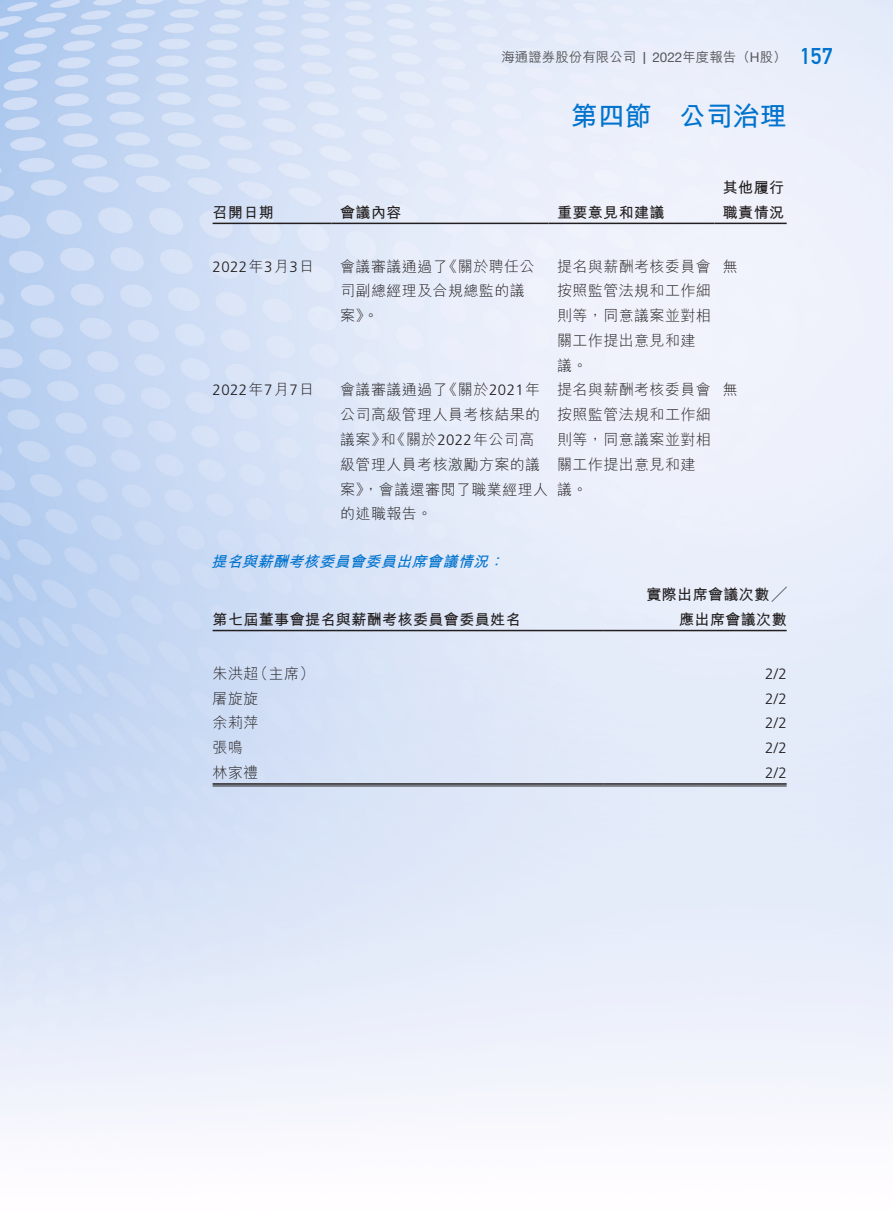
<style>
.page{position:relative;width:893px;height:1212px;background:#fff}
.page>*{position:absolute;margin:0;border:0;box-sizing:border-box;transform-origin:0 0}
.t1{font:700 27px "M Hei HK";color:#0073ce}
.t2{font:22.5px "DIN Mittelschrift Std";color:#0073ce}
.t3{font:300 15px/24.8px "M Hei HK";letter-spacing:.03em;color:#231f20}
.t4{font:700 15px/24.8px "M Hei HK";letter-spacing:.03em;color:#231f20}
.t5{font:300 15px "Frutiger LT Std";letter-spacing:.03em;color:#231f20}
.t6{font:italic 700 15px "M Hei HK";color:#0073ce}
.t7{font:500 13.5px "M Hei HK";color:#57585a}
.s1{font-family:"Frutiger LT Std";font-weight:700;font-size:12px}
.s2{font-family:"Helvetica Neue LT Std";font-weight:400}
.s3{font-family:"M Hei HK"}
.s4{font-family:"Frutiger LT Std"}
</style>
<div class="page">
<hr style="left:213px;top:223px;width:119px;height:1px;background:#231f20">
<hr style="left:332px;top:223px;width:217px;height:1px;background:#231f20">
<hr style="left:549px;top:223px;width:165px;height:1px;background:#231f20">
<hr style="left:714px;top:223px;width:73px;height:1px;background:#231f20">
<hr style="left:213px;top:630px;width:391px;height:1px;background:#231f20">
<hr style="left:604px;top:630px;width:183px;height:1px;background:#231f20">
<hr style="left:213px;top:783px;width:391px;height:2px;background:#231f20">
<hr style="left:213px;top:786px;width:391px;height:1px;background:#231f20">
<hr style="left:604px;top:783px;width:183px;height:2px;background:#231f20">
<hr style="left:604px;top:786px;width:183px;height:1px;background:#231f20">
<p class="t7" style="left:501px;top:47px;width:287px">海通證券股份有限公司 <span class="s1">|</span> <span class="s2">2022</span>年度報告（<span class="s2">H</span>股）</p>
<h1 class="t1" style="left:571px;top:97px;width:218px">第四節 公司治理</h1>
<h2 class="t2" style="left:800px;top:43px;width:34px">157</h2>
<p class="t4" style="left:213px;top:198px;width:63px">召開日期</p>
<p class="t4" style="left:340px;top:198px;width:63px">會議內容</p>
<p class="t4" style="left:557px;top:198px;width:109px">重要意見和建議</p>
<p class="t4" style="left:723px;top:174px;width:63px">其他履行職責情況</p>
<p class="t5" style="left:213px;top:258px;width:103px">2022<span class="s3">年</span>3<span class="s3">月</span>3<span class="s3">日</span></p>
<p class="t3" style="left:340px;top:254px;width:196px">會議審議通過了《關於聘任公司副總經理及合規總監的議案》。</p>
<p class="t3" style="left:557px;top:254px;width:155px">提名與薪酬考核委員會按照監管法規和工作細則等，同意議案並對相關工作提出意見和建議。</p>
<p class="t3" style="left:723px;top:254px;width:16px">無</p>
<p class="t5" style="left:213px;top:382px;width:103px">2022<span class="s3">年</span>7<span class="s3">月</span>7<span class="s3">日</span></p>
<p class="t3" style="left:340px;top:377px;width:209px">會議審議通過了《關於<span class="s4">2021</span>年公司高級管理人員考核結果的議案》和《關於<span class="s4">2022</span>年公司高級管理人員考核激勵方案的議案》，會議還審閱了職業經理人的述職報告。</p>
<p class="t3" style="left:557px;top:377px;width:155px">提名與薪酬考核委員會按照監管法規和工作細則等，同意議案並對相關工作提出意見和建議。</p>
<p class="t3" style="left:723px;top:377px;width:16px">無</p>
<p class="t6" style="left:211px;top:550px;width:299px">提名與薪酬考核委員會委員出席會議情況：</p>
<p class="t4" style="left:213px;top:606px;width:309px">第七屆董事會提名與薪酬考核委員會委員姓名</p>
<p class="t4" style="left:646px;top:581px;width:142px;text-align:right">實際出席會議次數╱應出席會議次數</p>
<p class="t3" style="left:213px;top:661px;width:103px">朱洪超（主席）</p>
<p class="t5" style="left:765px;top:665px;width:23px">2/2</p>
<p class="t3" style="left:213px;top:685px;width:47px">屠旋旋</p>
<p class="t5" style="left:765px;top:690px;width:23px">2/2</p>
<p class="t3" style="left:213px;top:710px;width:47px">余莉萍</p>
<p class="t5" style="left:765px;top:715px;width:23px">2/2</p>
<p class="t3" style="left:213px;top:735px;width:32px">張鳴</p>
<p class="t5" style="left:765px;top:739px;width:23px">2/2</p>
<p class="t3" style="left:213px;top:760px;width:47px">林家禮</p>
<p class="t5" style="left:765px;top:764px;width:23px">2/2</p>
</div>
